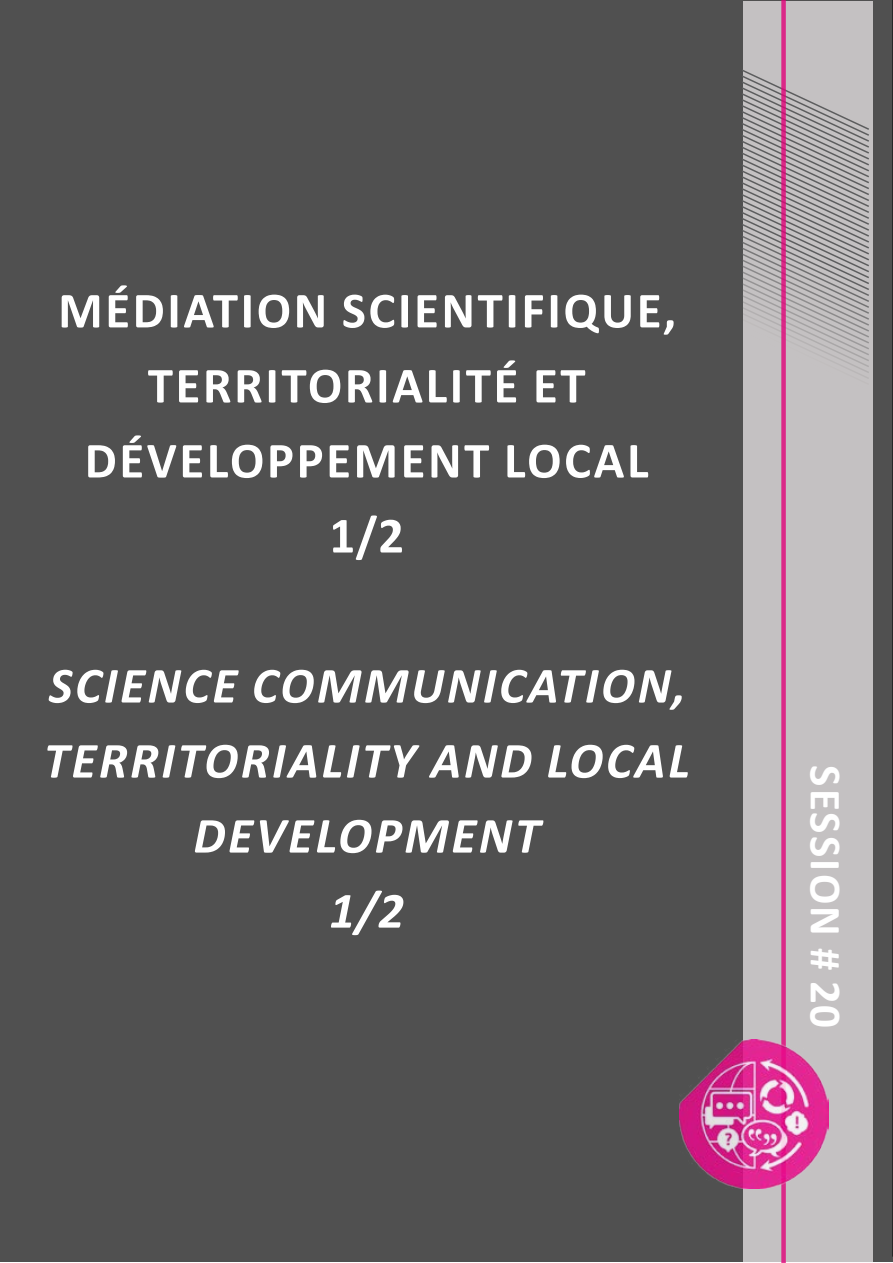
<style>
.page{position:relative;width:893px;height:1263px;background:#fff}
.page>*{position:absolute;margin:0;border:0;box-sizing:border-box;transform-origin:0 0}
.t1{font:700 51px/75px "Calibri";letter-spacing:.05em;color:#fff;text-align:center}
.t2{font:italic 700 51px/75px "Calibri";letter-spacing:.05em;color:#fff;text-align:center}
.t3{font:700 45px "Calibri";letter-spacing:.05em;color:#fff}
</style>
<div class="page">
<div style="left:0;top:1px;width:893px;height:1261px;background:#505050"></div>
<div style="left:743px;top:1px;width:130px;height:1262px;background:#c4c1c2"></div>
<svg style="left:743px;top:70px;width:126px;height:308px"></svg>
<hr style="left:892px;top:0;width:1px;height:1256px;background:#000">
<div style="left:781px;top:0;width:5px;height:1263px;background:#db2888"></div>
<img style="left:680px;top:1039px;width:149px;height:149px">
<p class="t1" style="left:58px;top:273px;width:620px">MÉDIATION SCIENTIFIQUE,<br>TERRITORIALITÉ ET<br>DÉVELOPPEMENT LOCAL<br>1/2</p>
<p class="t2" style="left:44px;top:648px;width:647px">SCIENCE COMMUNICATION,<br>TERRITORIALITY AND LOCAL<br>DEVELOPMENT<br>1/2</p>
<p class="t3" style="left:854px;top:765px;width:264px;rotate:90deg">SESSION # 20</p>
</div>
